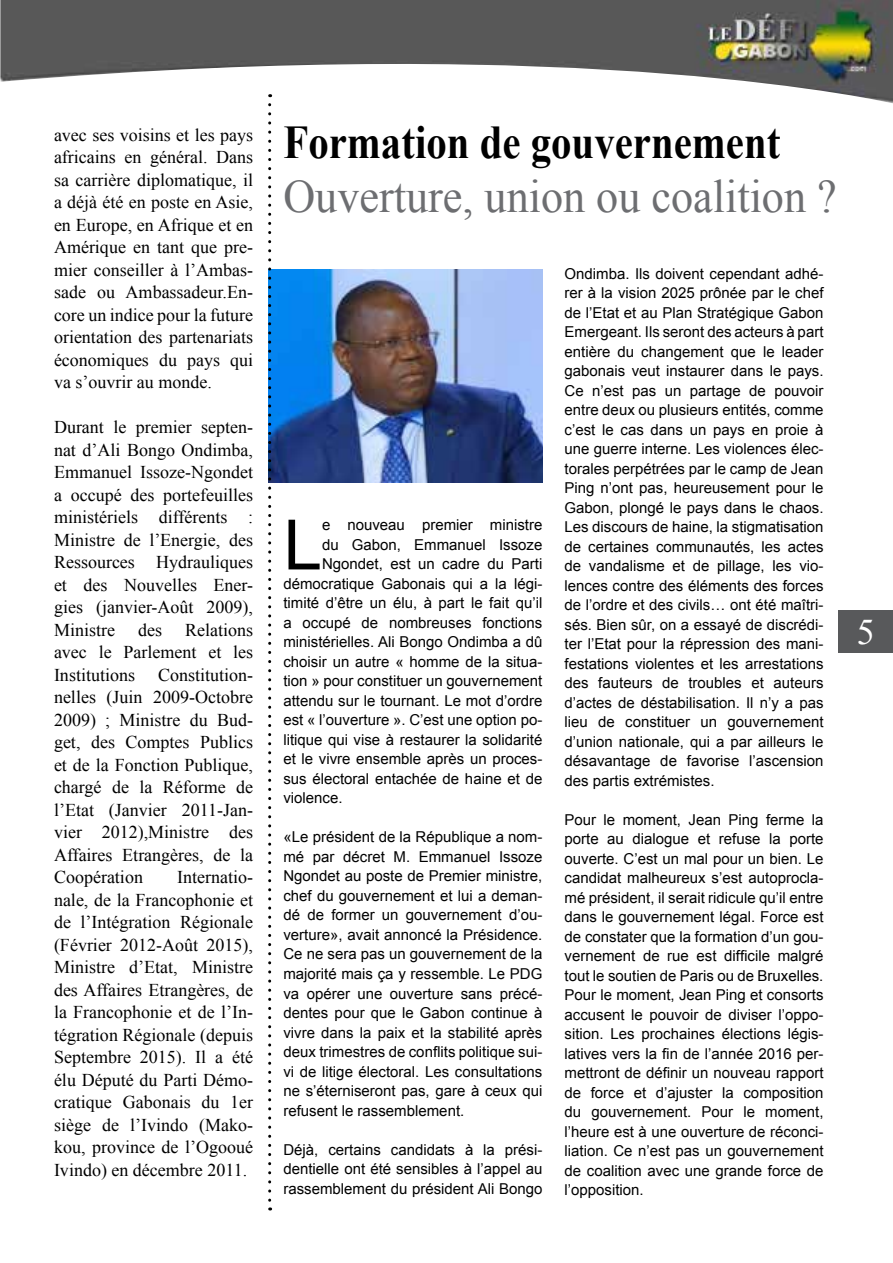
<style>
.page{position:relative;width:893px;height:1263px;background:#fff}
.page>*{position:absolute;margin:0;border:0;box-sizing:border-box;transform-origin:0 0}
.t1{font:69.45px "Arial";color:#000}
.t2{font:700 46.95px "Times New Roman";color:#000;scale:.87 1}
.t3{font:46.5px "Times New Roman";color:#6d6e71;scale:.95 1}
.t4{font:36px "Times New Roman";color:#fff}
.t5{font:18px/22.5px "Times New Roman";color:#000;text-align:justify}
.t6{font:15px/19.5px "Arial";color:#000;text-align:justify}
</style>
<div class="page">
<div style="left:839px;top:610px;width:54px;height:43px;background:#58595b"></div>
<img style="left:0;top:0;width:893px;height:103px">
<img style="left:271px;top:269px;width:271px;height:214px">
<svg style="left:268px;top:105px;width:3px;height:1105px"></svg>
<p class="t5" style="left:54px;top:123px;width:201px">avec ses voisins et les pays africains en général. Dans sa carrière diplomatique, il a déjà été en poste en Asie, en Europe, en Afrique et en Amérique en tant que pre&shy;mier conseiller à l’Ambas&shy;sade ou Ambassadeur.En&shy;core un indice pour la future orientation des partenariats économiques du pays qui va s’ouvrir au monde.</p>
<p class="t5" style="left:54px;top:415px;width:201px">Durant le premier septen&shy;nat d’Ali Bongo Ondimba, Emmanuel Issoze-Ngondet a occupé des portefeuilles ministériels différents :<br>Ministre de l’Energie, des Ressources Hydrauliques et des Nouvelles Ener&shy;gies (janvier-Août 2009), Ministre</p>
<p class="t5" style="left:54px;top:618px;width:201px;text-indent:131px">Relations avec le Parlement et les Institutions</p>
<p class="t5" style="left:138px;top:618px;width:25px">des</p>
<p class="t5" style="left:54px;top:663px;width:201px;text-indent:104px">Constitution&shy;nelles (Juin 2009-Octobre 2009) ; Ministre du Bud&shy;get, des Comptes Publics et de la Fonction Publique, chargé de la Réforme de l’Etat (Janvier 2011-Jan&shy;vier 2012),Ministre des Affaires Etrangères, de la Coopération</p>
<p class="t5" style="left:54px;top:865px;width:201px;text-indent:123px">Internatio&shy;nale, de la Francophonie et de l’Intégration Régionale (Février 2012-Août 2015), Ministre d’Etat, Ministre des Affaires Etrangères, de la Francophonie et de l’In&shy;tégration Régionale (depuis Septembre 2015). Il a été élu Député du Parti Démo&shy;cratique Gabonais du 1er siège de l’Ivindo (Mako&shy;kou, province de l’Ogooué Ivindo) en décembre 2011.</p>
<h2 class="t2" style="left:283px;top:109px;width:573px">Formation de gouvernement</h2>
<h3 class="t3" style="left:283px;top:164px;width:584px">Ouverture, union ou coalition ?</h3>
<h1 class="t1" style="left:283px;top:497px;width:40px">L</h1>
<p class="t6" style="left:322px;top:515px;width:222px">e nouveau premier ministre</p>
<p class="t6" style="left:322px;top:535px;width:222px">du Gabon, Emmanuel Issoze</p>
<p class="t6" style="left:322px;top:554px;width:222px">Ngondet, est un cadre du Parti</p>
<p class="t6" style="left:283px;top:574px;width:261px">démocratique Gabonais qui a la légi-</p>
<p class="t6" style="left:283px;top:593px;width:260px">timité d’être un élu, à part le fait qu’il</p>
<p class="t6" style="left:283px;top:613px;width:260px">a occupé de nombreuses fonctions</p>
<p class="t6" style="left:283px;top:632px;width:260px">ministérielles. Ali Bongo Ondimba a dû</p>
<p class="t6" style="left:283px;top:652px;width:260px">choisir un autre « homme de la situa-</p>
<p class="t6" style="left:283px;top:671px;width:260px">tion » pour constituer un gouvernement</p>
<p class="t6" style="left:283px;top:691px;width:261px">attendu sur le tournant. Le mot d’ordre</p>
<p class="t6" style="left:283px;top:710px;width:260px">est « l’ouverture ». C’est une option po-</p>
<p class="t6" style="left:283px;top:730px;width:260px">litique qui vise à restaurer la solidarité</p>
<p class="t6" style="left:283px;top:749px;width:260px">et le vivre ensemble après un proces-</p>
<p class="t6" style="left:283px;top:769px;width:260px">sus électoral entachée de haine et de</p>
<p class="t6" style="left:283px;top:788px;width:61px">violence.</p>
<p class="t6" style="left:283px;top:827px;width:261px">«Le président de la République a nom&shy;mé par décret M. Emmanuel Issoze Ngondet au poste de Premier ministre, chef du gouvernement et lui a deman&shy;dé de former un gouvernement d’ou&shy;verture», avait annoncé la Présidence.<br>Ce ne sera pas un gouvernement de la majorité mais ça y ressemble. Le PDG va opérer une ouverture sans précé&shy;dentes pour que le Gabon continue à vivre dans la paix et la stabilité après deux trimestres de conflits politique sui&shy;vi de litige électoral. Les consultations ne s’éterniseront pas, gare à ceux qui refusent le rassemblement.</p>
<p class="t6" style="left:283px;top:1139px;width:261px">Déjà, certains candidats à la prési&shy;dentielle ont été sensibles à l’appel au rassemblement du président Ali Bongo</p>
<p class="t6" style="left:564px;top:264px;width:261px">Ondimba. Ils doivent cependant adhé&shy;rer à la vision 2025 prônée par le chef de l’Etat et au Plan Stratégique Gabon Emergeant. Ils seront des acteurs à part entière du changement que le leader gabonais veut instaurer dans le pays.<br>Ce n’est pas un partage de pouvoir entre deux ou plusieurs entités, comme c’est le cas dans un pays en proie à une guerre interne. Les violences élec&shy;torales perpétrées par le camp de Jean Ping n’ont pas, heureusement pour le Gabon, plongé le pays dans le chaos.<br>Les discours de haine, la stigmatisation de certaines communautés, les actes de vandalisme et de pillage, les vio&shy;lences contre des éléments des forces de l’ordre et des civils… ont été maîtri&shy;sés. Bien sûr, on a essayé de discrédi&shy;ter l’Etat pour la répression des mani&shy;festations violentes et les arrestations des fauteurs de troubles et auteurs d’actes de déstabilisation. Il n’y a pas lieu de constituer un gouvernement d’union nationale, qui a par ailleurs le désavantage de favorise l’ascension des partis extrémistes.</p>
<p class="t6" style="left:564px;top:810px;width:261px">Pour le moment, Jean Ping ferme la porte au dialogue et refuse la porte ouverte. C’est un mal pour un bien. Le candidat malheureux s’est autoprocla&shy;mé président, il serait ridicule qu’il entre dans le gouvernement légal. Force est de constater que la formation d’un gou&shy;vernement de rue est difficile malgré tout le soutien de Paris ou de Bruxelles.<br>Pour le moment, Jean Ping et consorts accusent le pouvoir de diviser l’oppo&shy;sition. Les prochaines élections légis&shy;latives vers la fin de l’année 2016 per&shy;mettront de définir un nouveau rapport de force et d’ajuster la composition du gouvernement. Pour le moment, l’heure est à une ouverture de réconci&shy;liation. Ce n’est pas un gouvernement de coalition avec une grande force de l’opposition.</p>
<h3 class="t4" style="left:857px;top:606px;width:19px">5</h3>
</div>
